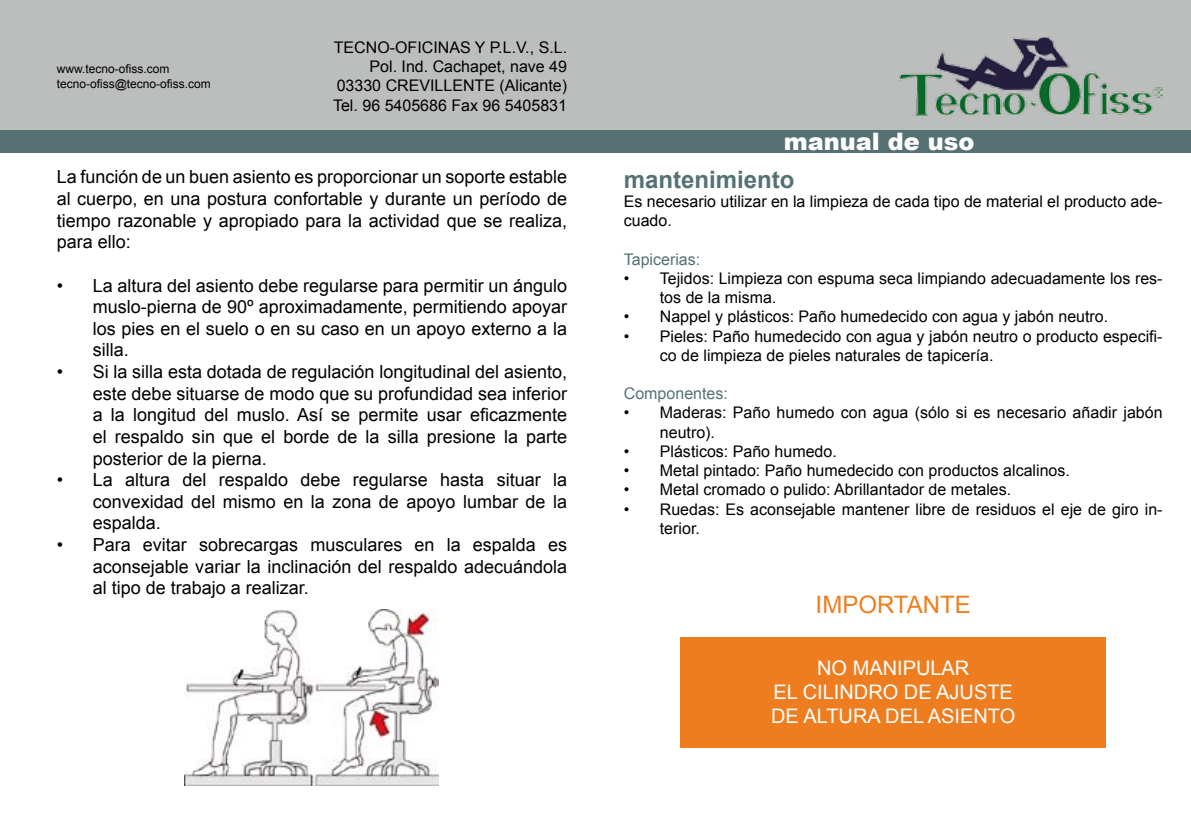
<style>
.page{position:relative;width:1191px;height:840px;background:#fff}
.page>*{position:absolute;margin:0;border:0;box-sizing:border-box;transform-origin:0 0}
.t1{font:700 24px "Arial";color:#557173}
.t2{font:900 24px "Arial";color:#fff}
.t3{font:24px "Arial";color:#ee7d1e}
.t4{font:20px/24px "Arial";color:#fff;text-align:center}
.t5{font:18px/21.6px "Arial";color:#000;text-align:justify}
.t6{font:16px/19.2px "Arial";color:#000}
.t7{font:16px "Arial";color:#557173}
.t8{font:12px/14.4px "Arial";color:#000}
</style>
<div class="page">
<div style="left:0;top:0;width:1191px;height:130px;background:#bcbdbd"></div>
<div style="left:595px;top:130px;width:596px;height:23px;background:#557173"></div>
<img style="left:899px;top:37px;width:263px;height:79px">
<div style="left:0;top:130px;width:595px;height:23px;background:#557173"></div>
<img style="left:184px;top:609px;width:255px;height:176px">
<div style="left:680px;top:636px;width:426px;height:111px;background:#ee7d20"></div>
<p class="t8" style="left:57px;top:62px;width:156px">www.tecno-ofiss.com tecno-ofiss@tecno-ofiss.com</p>
<p class="t6" style="left:333px;top:38px;width:235px;text-align:right">TECNO-OFICINAS Y P.L.V., S.L.<br>Pol. Ind. Cachapet, nave 49<br>03330 CREVILLENTE (Alicante)<br>Tel. 96 5405686 Fax 96 5405831</p>
<p class="t5" style="left:57px;top:166px;width:512px">La función de un buen asiento es proporcionar un soporte estable al cuerpo, en una postura confortable y durante un período de tiempo razonable y apropiado para la actividad que se realiza, para ello:</p>
<p class="t5" style="left:93px;top:274px;width:476px;text-align:left">La altura del asiento debe regularse para permitir un ángulo muslo-pierna de 90º aproximadamente, permitiendo apoyar los pies en el suelo o en su caso en un apoyo externo a la silla.<br>Si la silla esta dotada de regulación longitudinal del asiento, este debe situarse de modo que su profundidad sea inferior a la longitud del muslo. Así se permite usar eficazmente el respaldo sin que el borde de la silla presione la parte posterior de la pierna.<br>La altura del respaldo debe regularse hasta situar la convexidad del mismo en la zona de apoyo lumbar de la espalda.<br>Para evitar sobrecargas musculares en la espalda es aconsejable variar la inclinación del respaldo adecuándola al tipo de trabajo a realizar.</p>
<p class="t5" style="left:57px;top:274px;width:8px">•</p>
<p class="t5" style="left:57px;top:361px;width:8px">•</p>
<p class="t5" style="left:57px;top:469px;width:8px">•</p>
<p class="t5" style="left:57px;top:533px;width:8px">•</p>
<h1 class="t2" style="left:783px;top:124px;width:192px">manual de uso</h1>
<h1 class="t1" style="left:624px;top:163px;width:172px">mantenimiento</h1>
<p class="t6" style="left:624px;top:192px;width:540px">Es necesario utilizar en la limpieza de cada tipo de material el producto ade&shy;cuado.</p>
<p class="t7" style="left:624px;top:248px;width:78px">Tapicerias:</p>
<p class="t6" style="left:660px;top:269px;width:504px">Tejidos: Limpieza con espuma seca limpiando adecuadamente los res&shy;tos de la misma.<br>Nappel y plásticos: Paño humedecido con agua y jabón neutro.<br>Pieles: Paño humedecido con agua y jabón neutro o producto especifi&shy;co de limpieza de pieles naturales de tapicería.</p>
<p class="t7" style="left:624px;top:383px;width:106px">Componentes:</p>
<p class="t6" style="left:660px;top:403px;width:504px">Maderas: Paño humedo con agua (sólo si es necesario añadir jabón neutro).<br>Plásticos: Paño humedo.<br>Metal pintado: Paño humedecido con productos alcalinos.<br>Metal cromado o pulido: Abrillantador de metales.<br>Ruedas: Es aconsejable mantener libre de residuos el eje de giro in&shy;terior.</p>
<p class="t6" style="left:624px;top:269px;width:7px">•</p>
<p class="t6" style="left:624px;top:307px;width:7px">• •</p>
<p class="t6" style="left:624px;top:403px;width:7px">•</p>
<p class="t6" style="left:624px;top:441px;width:7px;text-align:justify">• • • •</p>
<h1 class="t3" style="left:815px;top:589px;width:157px">IMPORTANTE</h1>
<p class="t4" style="left:771px;top:656px;width:246px">NO MANIPULAR<br>EL CILINDRO DE AJUSTE<br>DE ALTURA DEL ASIENTO</p>
</div>
